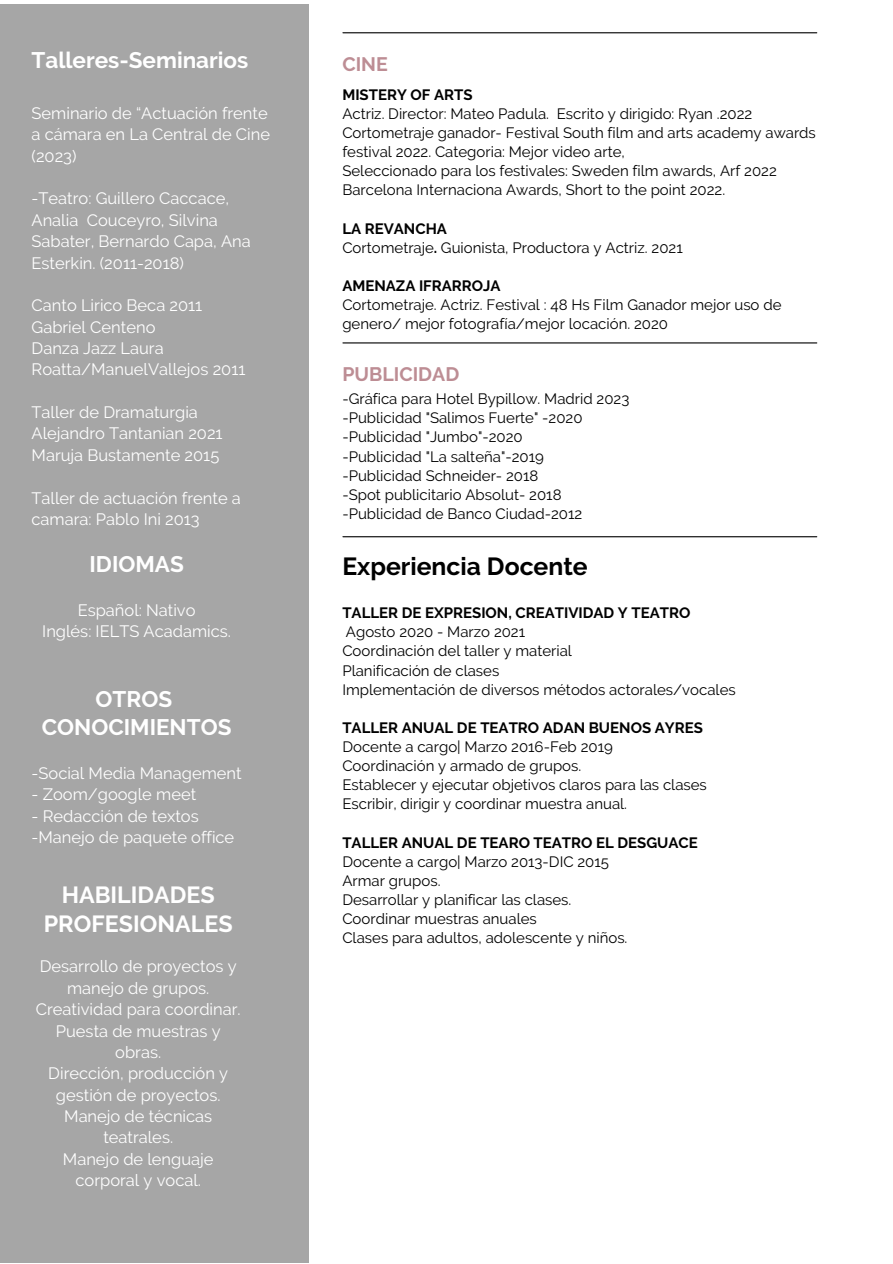
<style>
.page{position:relative;width:893px;height:1264px;background:#fff}
.page>*{position:absolute;margin:0;border:0;box-sizing:border-box;transform-origin:0 0}
.t1{font:700 24.75px "Raleway";color:#000}
.t2{font:700 23.25px/29.2px "Raleway";color:#fff;text-align:center}
.t3{font:700 22.5px "Raleway";color:#fff}
.t4{font:700 19.5px "Raleway";color:#bd8d94}
.t5{font:16.5px/21.3px "Raleway";color:#fff;text-align:center}
.t6{font:15px/19px "Raleway";color:#000}
.t7{font:700 15px "Raleway";color:#000}
.s1{font-weight:700}
</style>
<div class="page">
<div style="left:0;top:5px;width:308px;height:1257px;background:#a6a6a6"></div>
<hr style="left:343px;top:32px;width:473px;height:1px;background:#000">
<hr style="left:343px;top:342px;width:473px;height:1px;background:#000">
<hr style="left:343px;top:536px;width:473px;height:1px;background:#000">
<p class="t3" style="left:32px;top:47px;width:218px">Talleres-Seminarios</p>
<p class="t5" style="left:32px;top:102px;width:240px;text-align:left">Seminario de “Actuación frente a cámara en La Central de Cine (2023)</p>
<p class="t5" style="left:32px;top:188px;width:221px;text-align:left">-Teatro: Guillero Caccace,<br>Analia Couceyro, Silvina<br>Sabater, Bernardo Capa, Ana<br>Esterkin. (2011-2018)</p>
<p class="t5" style="left:32px;top:295px;width:172px">Canto Lirico Beca 2011</p>
<p class="t5" style="left:32px;top:316px;width:125px">Gabriel Centeno</p>
<p class="t5" style="left:32px;top:337px;width:215px;text-align:left">Danza Jazz Laura<br>Roatta/ManuelVallejos 2011</p>
<p class="t5" style="left:32px;top:401px;width:168px">Taller de Dramaturgia</p>
<p class="t5" style="left:32px;top:423px;width:193px">Alejandro Tantanian 2021</p>
<p class="t5" style="left:32px;top:444px;width:189px">Maruja Bustamente 2015</p>
<p class="t5" style="left:32px;top:487px;width:211px;text-align:left">Taller de actuación frente a camara: Pablo Ini 2013</p>
<p class="t4" style="left:342px;top:53px;width:47px">CINE</p>
<p class="t7" style="left:342px;top:86px;width:132px">MISTERY OF ARTS</p>
<p class="t6" style="left:342px;top:104px;width:411px">Actriz. Director: Mateo Padula. Escrito y dirigido: Ryan .2022</p>
<p class="t6" style="left:342px;top:123px;width:475px">Cortometraje ganador- Festival South film and arts academy awards festival 2022. Categoria: Mejor video arte,</p>
<p class="t6" style="left:342px;top:161px;width:436px">Seleccionado para los festivales: Sweden film awards, Arf 2022<br>Barcelona Internaciona Awards, Short to the point 2022.</p>
<p class="t7" style="left:342px;top:219px;width:106px">LA REVANCHA</p>
<p class="t6" style="left:342px;top:238px;width:342px">Cortometraje<span class="s1">.</span> Guionista, Productora y Actriz. 2021</p>
<p class="t7" style="left:342px;top:277px;width:160px">AMENAZA IFRARROJA</p>
<p class="t6" style="left:342px;top:295px;width:440px">Cortometraje. Actriz. Festival : 48 Hs Film Ganador mejor uso de genero/ mejor fotografía/mejor locación. 2020</p>
<p class="t4" style="left:342px;top:362px;width:118px">PUBLICIDAD</p>
<p class="t6" style="left:342px;top:389px;width:288px">-Gráfica para Hotel Bypillow. Madrid 2023</p>
<p class="t6" style="left:342px;top:408px;width:242px">-Publicidad "Salimos Fuerte" -2020</p>
<p class="t6" style="left:342px;top:427px;width:182px">-Publicidad "Jumbo"-2020</p>
<p class="t6" style="left:342px;top:446px;width:203px">-Publicidad "La salteña"-2019</p>
<p class="t6" style="left:342px;top:466px;width:197px">-Publicidad Schneider- 2018</p>
<p class="t6" style="left:342px;top:485px;width:221px">-Spot publicitario Absolut- 2018</p>
<p class="t6" style="left:342px;top:504px;width:241px">-Publicidad de Banco Ciudad-2012</p>
<p class="t3" style="left:89px;top:551px;width:96px">IDIOMAS</p>
<p class="t1" style="left:342px;top:552px;width:247px">Experiencia Docente</p>
<p class="t5" style="left:78px;top:599px;width:119px">Español: Nativo</p>
<p class="t5" style="left:42px;top:621px;width:190px">Inglés: IELTS Acadamics.</p>
<p class="t7" style="left:342px;top:604px;width:349px">TALLER DE EXPRESION, CREATIVIDAD Y TEATRO</p>
<p class="t6" style="left:346px;top:622px;width:181px">Agosto 2020 - Marzo 2021</p>
<p class="t6" style="left:342px;top:641px;width:231px">Coordinación del taller y material</p>
<p class="t6" style="left:342px;top:660px;width:158px">Planificación de clases</p>
<p class="t6" style="left:342px;top:680px;width:395px">Implementación de diversos métodos actorales/vocales</p>
<p class="t7" style="left:342px;top:718px;width:362px">TALLER ANUAL DE TEATRO ADAN BUENOS AYRES</p>
<p class="t6" style="left:342px;top:737px;width:272px">Docente a cargo| Marzo 2016-Feb 2019</p>
<p class="t6" style="left:342px;top:756px;width:240px">Coordinación y armado de grupos.</p>
<p class="t6" style="left:342px;top:775px;width:366px">Establecer y ejecutar objetivos claros para las clases</p>
<p class="t6" style="left:342px;top:794px;width:286px">Escribir, dirigir y coordinar muestra anual.</p>
<p class="t7" style="left:342px;top:833px;width:357px">TALLER ANUAL DE TEARO TEATRO EL DESGUACE</p>
<p class="t6" style="left:342px;top:851px;width:268px">Docente a cargo| Marzo 2013-DIC 2015</p>
<p class="t6" style="left:342px;top:871px;width:100px">Armar grupos.</p>
<p class="t6" style="left:342px;top:890px;width:230px">Desarrollar y planificar las clases.</p>
<p class="t6" style="left:342px;top:909px;width:196px">Coordinar muestras anuales</p>
<p class="t6" style="left:342px;top:928px;width:286px">Clases para adultos, adolescente y niños.</p>
<p class="t3" style="left:96px;top:686px;width:78px">OTROS</p>
<p class="t3" style="left:42px;top:714px;width:191px">CONOCIMIENTOS</p>
<p class="t5" style="left:32px;top:762px;width:211px">-Social Media Management</p>
<p class="t5" style="left:32px;top:784px;width:166px">- Zoom/google meet</p>
<p class="t5" style="left:32px;top:805px;width:169px">- Redacción de textos</p>
<p class="t5" style="left:32px;top:826px;width:204px">-Manejo de paquete office</p>
<p class="t2" style="left:44px;top:879px;width:190px">HABILIDADES<br>PROFESIONALES</p>
<p class="t5" style="left:40px;top:955px;width:198px">Desarrollo de proyectos y manejo de grupos.</p>
<p class="t5" style="left:36px;top:998px;width:206px">Creatividad para coordinar.</p>
<p class="t5" style="left:56px;top:1020px;width:166px">Puesta de muestras y obras.</p>
<p class="t5" style="left:48px;top:1062px;width:181px">Dirección, producción y gestión de proyectos.</p>
<p class="t5" style="left:64px;top:1105px;width:150px">Manejo de técnicas teatrales.</p>
<p class="t5" style="left:63px;top:1148px;width:152px">Manejo de lenguaje corporal y vocal.</p>
</div>
